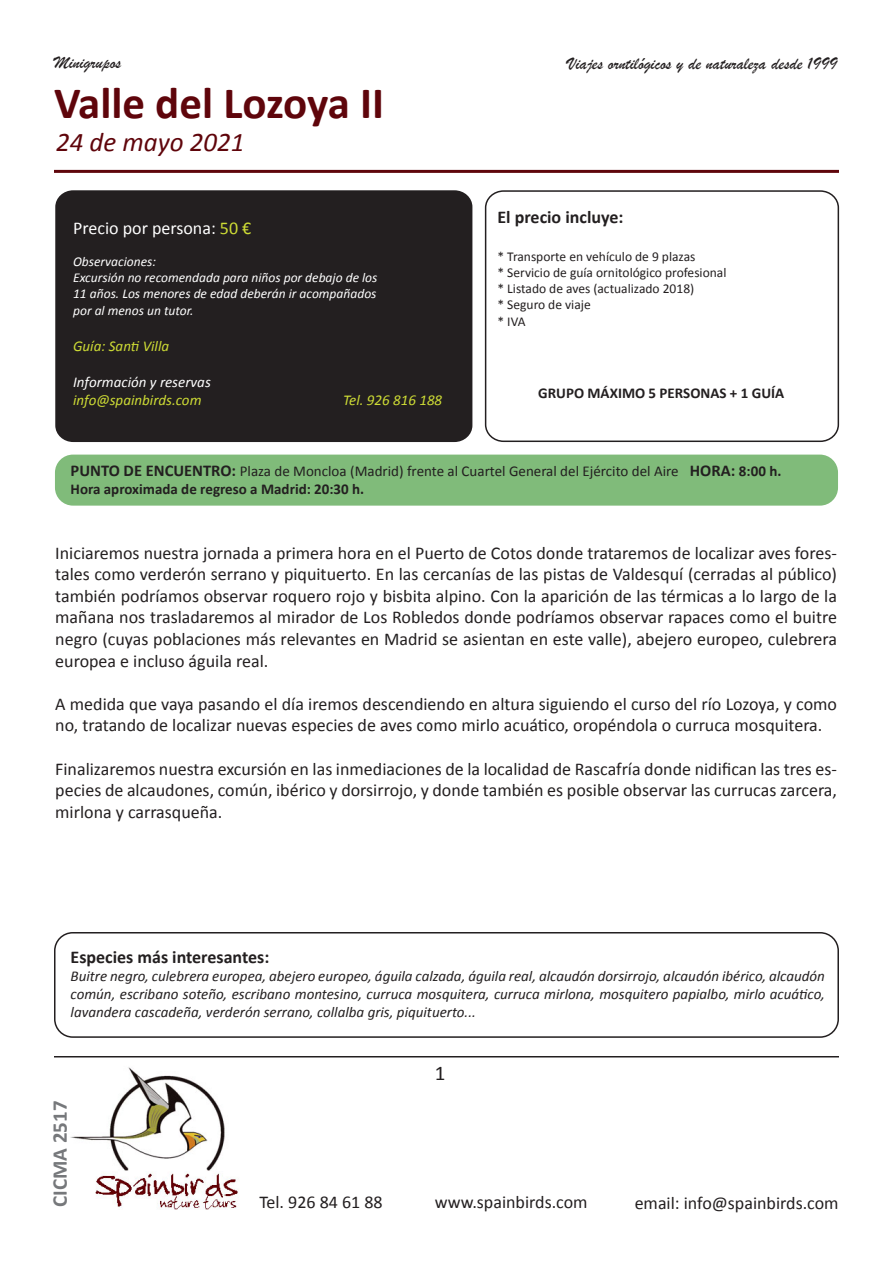
<style>
.page{position:relative;width:893px;height:1263px;background:#fff}
.page>*{position:absolute;margin:0;border:0;box-sizing:border-box;transform-origin:0 0}
.t1{font:700 45px "Calibri";color:#5f050b}
.t2{font:italic 27px "Calibri";color:#5f050b}
.t3{font:700 21px "Calibri";color:#76787b}
.t4{font:21px "Calibri";color:#231f20}
.t5{font:18px/21.6px "Calibri";color:#231f20;text-align:justify}
.t6{font:18px "Brush Script";color:#231f20}
.t7{font:700 18px "Calibri";color:#231f20}
.t8{font:18px "Calibri";color:#fff}
.t9{font:italic 15px/18px "Calibri";color:#231f20;text-align:justify}
.t10{font:15px "Calibri";color:#231f20}
.t11{font:700 15px "Calibri";color:#231f20}
.t12{font:italic 15px "Calibri";color:#cedc35}
.t13{font:italic 15px "Calibri";color:#fff}
.t14{font:italic 13.5px "Calibri";color:#fff}
.t15{font:13.5px "Calibri";color:#231f20}
.s1{color:#cedc35}
.s2{font-weight:700;font-size:16.5px}
.s3{font-weight:700}
</style>
<div class="page">
<hr style="left:54px;top:170px;width:785px;height:3px;background:#5f050b">
<img style="left:70px;top:1067px;width:169px;height:143px">
<hr style="left:54px;top:1056px;width:785px;height:1px;background:#231f20">
<div style="left:55px;top:190px;width:417px;height:252px;background:#231f20;border-radius:17px"></div>
<div style="left:485px;top:190px;width:354px;height:252px;border:2px solid #231f20;border-radius:17px"></div>
<div style="left:55px;top:455px;width:783px;height:51px;background:#80bb7a;border-radius:18px"></div>
<div style="left:54px;top:932px;width:785px;height:106px;border:2px solid #231f20;border-radius:18px"></div>
<p class="t6" style="left:54px;top:51px;width:69px">Minigrupos</p>
<p class="t6" style="left:568px;top:52px;width:270px">Viajes orntilógicos y de naturaleza desde 1999</p>
<p class="t1" style="left:54px;top:75px;width:332px">Valle del Lozoya II</p>
<p class="t2" style="left:56px;top:125px;width:190px">24 de mayo 2021</p>
<p class="t8" style="left:73px;top:216px;width:180px">Precio por persona: <span class="s1">50 €</span></p>
<p class="t14" style="left:73px;top:253px;width:85px">Observaciones:</p>
<p class="t14" style="left:73px;top:269px;width:306px">Excursión no recomendada para niños por debajo de los</p>
<p class="t14" style="left:73px;top:285px;width:305px">11 años. Los menores de edad deberán ir acompañados</p>
<p class="t14" style="left:73px;top:302px;width:122px">por al menos un tutor.</p>
<p class="t12" style="left:73px;top:336px;width:98px">Guía: Santi Villa</p>
<p class="t13" style="left:73px;top:372px;width:139px">Información y reservas</p>
<p class="t12" style="left:73px;top:390px;width:130px">info@spainbirds.com</p>
<p class="t12" style="left:343px;top:390px;width:101px">Tel. 926 816 188</p>
<p class="t7" style="left:497px;top:206px;width:127px">El precio incluye:</p>
<p class="t15" style="left:497px;top:248px;width:199px">* Transporte en vehículo de 9 plazas</p>
<p class="t15" style="left:497px;top:264px;width:230px">* Servicio de guía ornitológico profesional</p>
<p class="t15" style="left:497px;top:280px;width:198px">* Listado de aves (actualizado 2018)</p>
<p class="t15" style="left:497px;top:296px;width:95px">* Seguro de viaje</p>
<p class="t15" style="left:497px;top:313px;width:30px">* IVA</p>
<p class="t11" style="left:538px;top:383px;width:248px">GRUPO MÁXIMO 5 PERSONAS + 1 GUÍA</p>
<p class="t10" style="left:71px;top:462px;width:712px"><span class="s2">PUNTO DE ENCUENTRO:</span> Plaza de Moncloa (Madrid) frente al Cuartel General del Ejército del Aire <span class="s2">HORA:</span> <span class="s3">8:00 h.</span></p>
<p class="t11" style="left:71px;top:480px;width:295px">Hora aproximada de regreso a Madrid: 20:30 h.</p>
<p class="t5" style="left:55px;top:541px;width:783px">Iniciaremos nuestra jornada a primera hora en el Puerto de Cotos donde trataremos de localizar aves fores&shy;tales como verderón serrano y piquituerto. En las cercanías de las pistas de Valdesquí (cerradas al público) también podríamos observar roquero rojo y bisbita alpino. Con la aparición de las térmicas a lo largo de la mañana nos trasladaremos al mirador de Los Robledos donde podríamos observar rapaces como el buitre negro (cuyas poblaciones más relevantes en Madrid se asientan en este valle), abejero europeo, culebrera europea e incluso águila real.</p>
<p class="t5" style="left:55px;top:692px;width:783px">A medida que vaya pasando el día iremos descendiendo en altura siguiendo el curso del río Lozoya, y como no, tratando de localizar nuevas especies de aves como mirlo acuático, oropéndola o curruca mosquitera.</p>
<p class="t5" style="left:55px;top:757px;width:783px">Finalizaremos nuestra excursión en las inmediaciones de la localidad de Rascafría donde nidifican las tres es&shy;pecies de alcaudones, común, ibérico y dorsirrojo, y donde también es posible observar las currucas zarcera, mirlona y carrasqueña.</p>
<p class="t7" style="left:71px;top:946px;width:200px">Especies más interesantes:</p>
<p class="t9" style="left:71px;top:966px;width:756px">Buitre negro, culebrera europea, abejero europeo, águila calzada, águila real, alcaudón dorsirrojo, alcaudón ibérico, alcaudón común, escribano soteño, escribano montesino, curruca mosquitera, curruca mirlona, mosquitero papialbo, mirlo acuático, lavandera cascadeña, verderón serrano, collalba gris, piquituerto...</p>
<p class="t3" style="left:47px;top:1207px;width:108px;rotate:-90deg">CICMA 2517</p>
<p class="t4" style="left:435px;top:1060px;width:12px">1</p>
<p class="t5" style="left:259px;top:1190px;width:125px">Tel. 926 84 61 88</p>
<p class="t5" style="left:435px;top:1190px;width:154px">www.spainbirds.com</p>
<p class="t5" style="left:635px;top:1191px;width:205px">email: info@spainbirds.com</p>
</div>
